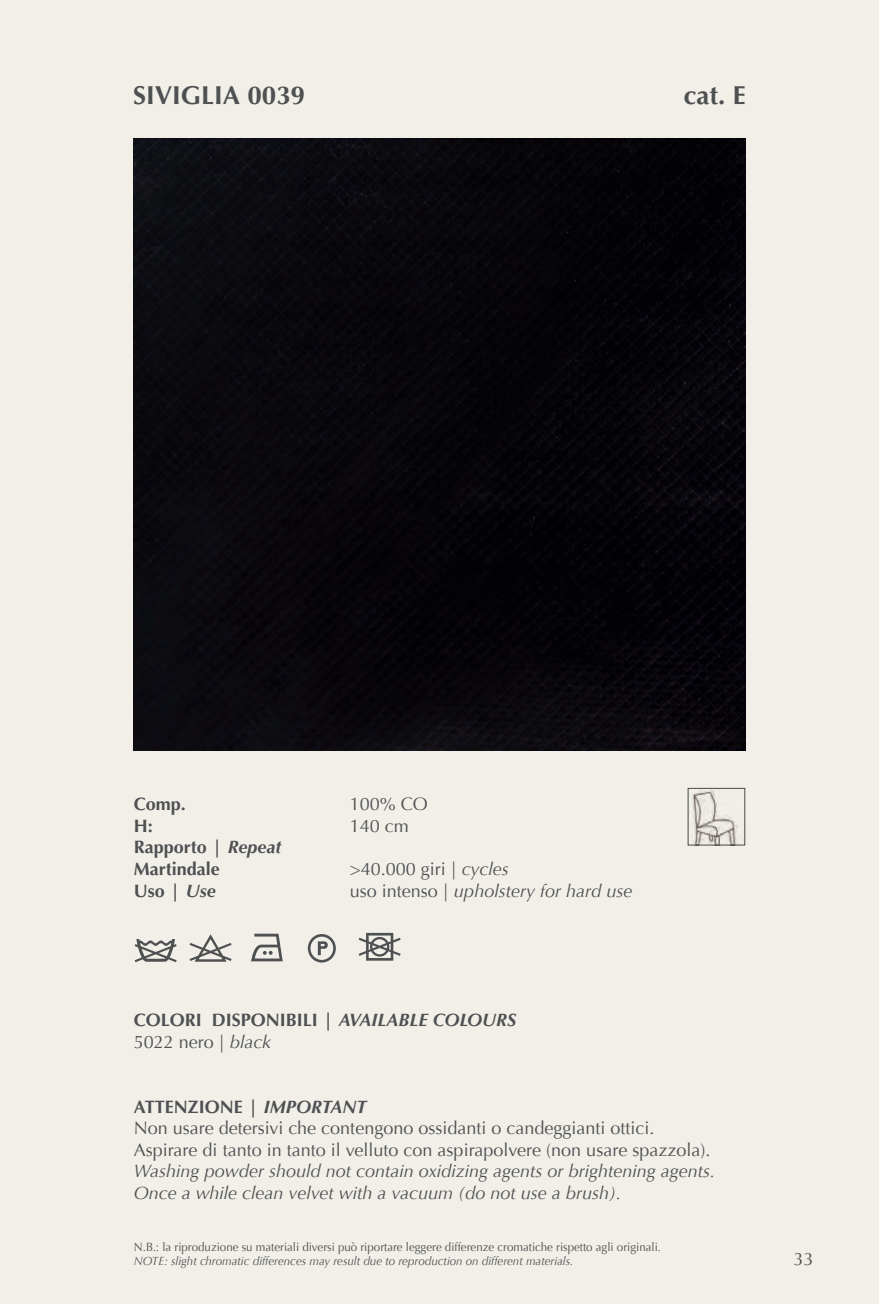
<style>
.page{position:relative;width:879px;height:1304px;background:#f1efe8}
.page>*{position:absolute;margin:0;border:0;box-sizing:border-box;transform-origin:0 0}
.t1{font:700 26px "Optima";color:#4e5052}
.t2{font:18px/21.6px "Optima";color:#4e5052}
.t3{font:italic 18px/21.6px "Optima";color:#4e5052}
.t4{font:700 18px/21.6px "Optima";color:#4e5052}
.t5{font:12px "Optima";color:#4e5052;scale:.96 1}
.t6{font:italic 12px "Optima";color:#4e5052;scale:.96 1}
.s1{font-style:italic}
.s2{font-style:normal}
.s3{font-weight:400}
.s4{font-weight:400;font-style:italic}
.s5{font-weight:700}
.s6{font-weight:700;font-style:italic}
</style>
<div class="page">
<div style="left:133px;top:138px;width:613px;height:612px;background:#09060b"></div>
<img style="left:692px;top:790px;width:46px;height:53px">
<div style="left:688px;top:788px;width:57px;height:57px;border:1px solid #4e5052"></div>
<svg style="left:135px;top:939px;width:42px;height:23px"></svg>
<svg style="left:359px;top:933px;width:42px;height:28px"></svg>
<svg style="left:190px;top:934px;width:42px;height:28px"></svg>
<svg style="left:308px;top:934px;width:28px;height:29px"></svg>
<svg style="left:251px;top:934px;width:32px;height:27px"></svg>
<h1 class="t1" style="left:133px;top:80px;width:173px">SIVIGLIA 0039</h1>
<h1 class="t1" style="left:683px;top:80px;width:64px">cat. E</h1>
<p class="t4" style="left:134px;top:794px;width:54px">Comp.</p>
<p class="t2" style="left:350px;top:794px;width:80px">100% CO</p>
<p class="t4" style="left:134px;top:815px;width:21px">H:</p>
<p class="t2" style="left:350px;top:815px;width:61px">140 cm</p>
<p class="t4" style="left:134px;top:837px;width:149px">Rapporto | <span class="s1">Repeat<br></span>Martindale</p>
<p class="t2" style="left:350px;top:858px;width:160px">&gt;40.000 giri | <span class="s1">cycles</span></p>
<p class="t4" style="left:134px;top:880px;width:83px">Uso | <span class="s1">Use</span></p>
<p class="t3" style="left:350px;top:880px;width:284px"><span class="s2">uso intenso |</span> upholstery for hard use</p>
<p class="t4" style="left:134px;top:1010px;width:384px">COLORI DISPONIBILI | <span class="s1">AVAILABLE COLOURS<br></span><span class="s3">5022 nero |</span> <span class="s4">black</span></p>
<p class="t2" style="left:134px;top:1096px;width:578px"><span class="s5">ATTENZIONE |</span> <span class="s6">IMPORTANT<br></span>Non usare detersivi che contengono ossidanti o candeggianti ottici.<br>Aspirare di tanto in tanto il velluto con aspirapolvere (non usare spazzola).</p>
<p class="t3" style="left:134px;top:1161px;width:583px">Washing powder should not contain oxidizing agents or brightening agents.<br>Once a while clean velvet with a vacuum (do not use a brush).</p>
<p class="t5" style="left:134px;top:1240px;width:551px">N.B.: la riproduzione su materiali diversi può riportare leggere differenze cromatiche rispetto agli originali.</p>
<p class="t6" style="left:134px;top:1254px;width:459px">NOTE: slight chromatic differences may result due to reproduction on different materials.</p>
<p class="t2" style="left:794px;top:1249px;width:22px">33</p>
</div>
